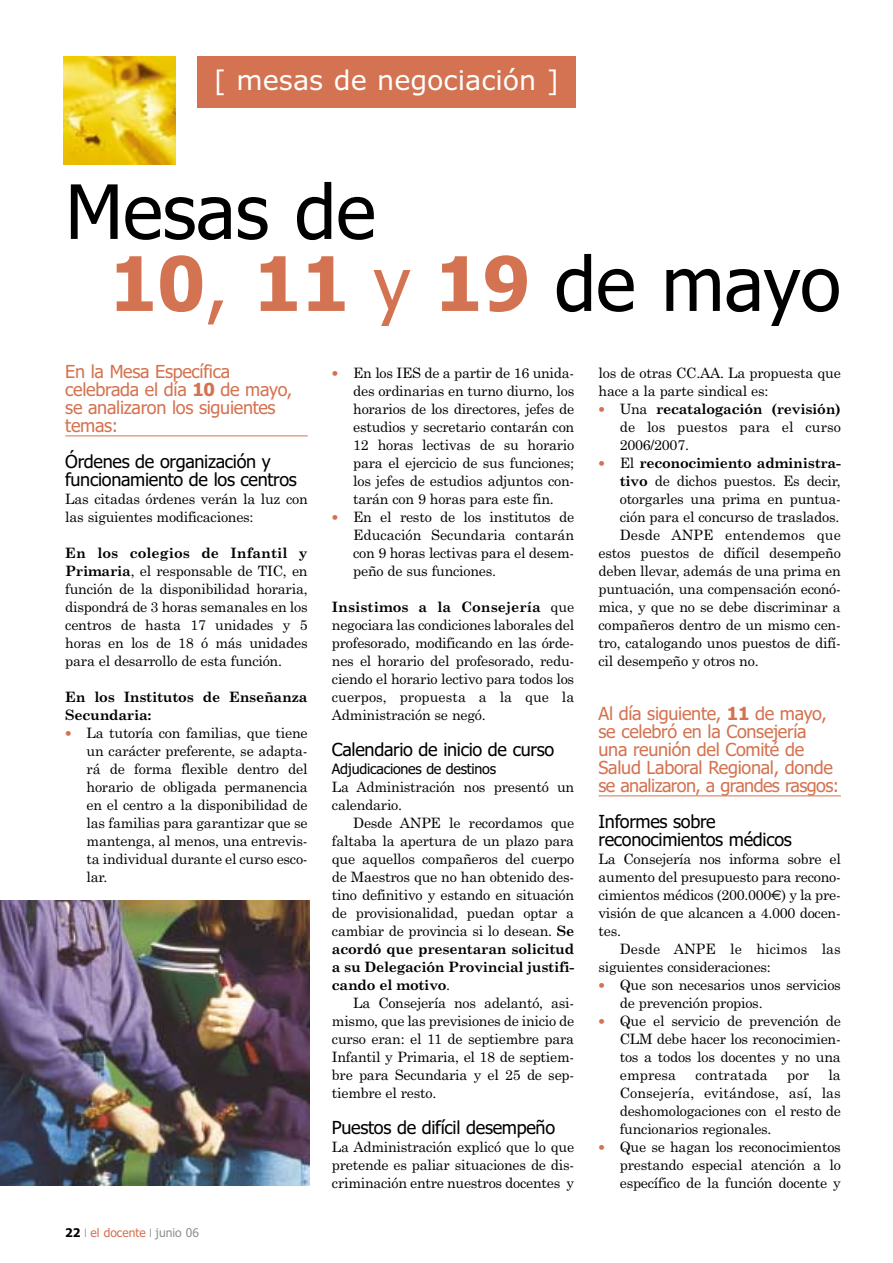
<style>
.page{position:relative;width:893px;height:1263px;background:#fff}
.page>*{position:absolute;margin:0;border:0;box-sizing:border-box;transform-origin:0 0}
.t1{font:75px/72px "Tahoma";color:#000}
.t2{font:27px "Verdana";color:#fff}
.t3{font:18px/18px "Tahoma";letter-spacing:-.015em;color:#d47351}
.t4{font:18px/18px "Tahoma";letter-spacing:-.015em;color:#000}
.t5{font:14.25px/18px "Century Schoolbook";letter-spacing:-.015em;color:#000;text-align:justify}
.t6{font:700 14.25px/18px "Century Schoolbook";letter-spacing:-.015em;color:#000}
.t7{font:14.25px "Century Schoolbook";letter-spacing:.005em;color:#000}
.t8{font:14.25px "Tahoma";letter-spacing:-.015em;color:#000}
.t9{font:12px "Tahoma";color:#d47351}
.s1{font-weight:700;color:#d47351}
.s2{color:#d47351}
.s3{font-weight:700}
.s4{font-family:"Tahoma";color:#d47351}
.s5{font-weight:700;color:#000}
.s6{color:#8f8f8f}
.s7{font-family:"Tahoma";font-weight:400;color:#d47351}
.s8{font-weight:400}
.s9{font-family:"Euro Sans"}
</style>
<div class="page">
<div style="left:197px;top:56px;width:378px;height:52px;background:#d47351"></div>
<img style="left:64px;top:56px;width:112px;height:108px">
<hr style="left:65px;top:436px;width:242px;height:1px;background:#d47351">
<hr style="left:598px;top:796px;width:242px;height:1px;background:#d47351">
<img style="left:0;top:900px;width:309px;height:285px">
<h2 class="t2" style="left:214px;top:69px;width:347px">[ mesas de negociación ]</h2>
<h1 class="t1" style="left:109px;top:182px;width:732px;text-indent:-44px">Mesas de<br><span class="s1">10</span><span class="s2">,</span> <span class="s1">11</span> <span class="s2">y</span> <span class="s1">19</span> de mayo</h1>
<p class="t3" style="left:65px;top:364px;width:228px">En la Mesa Específica celebrada el día <span class="s3">10</span> de mayo, se analizaron los siguientes temas:</p>
<p class="t4" style="left:65px;top:454px;width:233px">Órdenes de organización y funcionamiento de los centros</p>
<p class="t5" style="left:65px;top:491px;width:244px">Las citadas órdenes verán la luz con las siguientes modificaciones:</p>
<p class="t5" style="left:65px;top:545px;width:244px"><span class="s3">En los colegios de Infantil y Primaria</span>, el responsable de TIC, en función de la disponibilidad horaria, dispondrá de 3 horas semanales en los centros de hasta 17 unidades y 5 horas en los de 18 ó más unidades para el desarrollo de esta función.</p>
<p class="t6" style="left:65px;top:689px;width:244px">En los Institutos de Enseñanza<br>Secundaria:</p>
<p class="t5" style="left:87px;top:725px;width:222px;text-indent:-21px"><span class="s4">•</span> La tutoría con familias, que tiene un carácter preferente, se adapta&shy;rá de forma flexible dentro del horario de obligada permanencia en el centro a la disponibilidad de las familias para garantizar que se mantenga, al menos, una entrevis&shy;ta individual durante el curso esco&shy;lar.</p>
<p class="t9" style="left:65px;top:1228px;width:135px"><span class="s5">22</span> <span class="s6">❘</span> el docente <span class="s6">❘ junio 06</span></p>
<p class="t5" style="left:353px;top:365px;width:222px;text-indent:-21px"><span class="s4">•</span> En los IES de a partir de 16 unida&shy;des ordinarias en turno diurno, los horarios de los directores, jefes de estudios y secretario contarán con 12 horas lectivas de su horario para el ejercicio de sus funciones; los jefes de estudios adjuntos con&shy;tarán con 9 horas para este fin.</p>
<p class="t5" style="left:353px;top:509px;width:222px;text-indent:-21px"><span class="s4">•</span> En el resto de los institutos de Educación Secundaria contarán con 9 horas lectivas para el desem&shy;peño de sus funciones.</p>
<p class="t5" style="left:332px;top:599px;width:244px"><span class="s3">Insistimos a la Consejería</span> que negociara las condiciones laborales del profesorado, modificando en las órde&shy;nes el horario del profesorado, redu&shy;ciendo el horario lectivo para todos los cuerpos, propuesta a la que la Administración se negó.</p>
<p class="t4" style="left:332px;top:742px;width:224px">Calendario de inicio de curso</p>
<p class="t8" style="left:332px;top:763px;width:166px">Adjudicaciones de destinos</p>
<p class="t5" style="left:332px;top:779px;width:244px">La Administración nos presentó un calendario.</p>
<p class="t5" style="left:332px;top:815px;width:244px;text-indent:21px">Desde ANPE le recordamos que faltaba la apertura de un plazo para que aquellos compañeros del cuerpo de Maestros que no han obtenido des&shy;tino definitivo y estando en situación de provisionalidad, puedan optar a cambiar de provincia si lo desean. <span class="s3">Se acordó que presentaran solicitud a su Delegación Provincial justifi&shy;cando el motivo</span>.</p>
<p class="t5" style="left:332px;top:995px;width:244px;text-indent:21px">La Consejería nos adelantó, asi&shy;mismo, que las previsiones de inicio de curso eran: el 11 de septiembre para Infantil y Primaria, el 18 de septiem&shy;bre para Secundaria y el 25 de sep&shy;tiembre el resto.</p>
<p class="t4" style="left:332px;top:1120px;width:225px">Puestos de difícil desempeño</p>
<p class="t5" style="left:332px;top:1139px;width:244px">La Administración explicó que lo que pretende es paliar situaciones de dis&shy;criminación entre nuestros docentes y</p>
<p class="t5" style="left:598px;top:365px;width:244px">los de otras CC.AA. La propuesta que hace a la parte sindical es:</p>
<p class="t5" style="left:619px;top:401px;width:222px;text-indent:-21px"><span class="s4">•</span> Una <span class="s3">recatalogación (revisión) </span>de los puestos para el curso 2006/2007.</p>
<p class="t6" style="left:598px;top:455px;width:244px"><span class="s7">•</span> <span class="s8">El</span> reconocimiento administra-</p>
<p class="t5" style="left:619px;top:473px;width:222px"><span class="s3">tivo</span> de dichos puestos. Es decir,</p>
<p class="t5" style="left:619px;top:491px;width:222px">otorgarles una prima en puntua-</p>
<p class="t5" style="left:619px;top:509px;width:221px">ción para el concurso de traslados.</p>
<p class="t7" style="left:619px;top:529px;width:222px">Desde ANPE entendemos que</p>
<p class="t5" style="left:598px;top:545px;width:244px">estos puestos de difícil desempeño</p>
<p class="t5" style="left:598px;top:563px;width:244px">deben llevar, además de una prima en</p>
<p class="t5" style="left:598px;top:581px;width:244px">puntuación, una compensación econó-</p>
<p class="t5" style="left:598px;top:599px;width:244px">mica, y que no se debe discriminar a</p>
<p class="t5" style="left:598px;top:617px;width:244px">compañeros dentro de un mismo cen-</p>
<p class="t5" style="left:598px;top:635px;width:244px">tro, catalogando unos puestos de difí-</p>
<p class="t5" style="left:598px;top:653px;width:162px">cil desempeño y otros no.</p>
<p class="t3" style="left:598px;top:706px;width:242px">Al día siguiente, <span class="s3">11</span> de mayo, se celebró en la Consejería una reunión del Comité de<br>Salud Laboral Regional, donde se analizaron, a grandes rasgos:</p>
<p class="t4" style="left:598px;top:814px;width:195px">Informes sobre reconocimientos médicos</p>
<p class="t5" style="left:598px;top:851px;width:244px">La Consejería nos informa sobre el aumento del presupuesto para recono&shy;cimientos médicos (200.000<span class="s9">€</span>) y la pre&shy;visión de que alcancen a 4.000 docen&shy;tes.</p>
<p class="t5" style="left:598px;top:941px;width:244px;text-indent:21px">Desde ANPE le hicimos las siguientes consideraciones:</p>
<p class="t5" style="left:619px;top:977px;width:222px;text-indent:-21px"><span class="s4">•</span> Que son necesarios unos servicios de prevención propios.</p>
<p class="t5" style="left:619px;top:1013px;width:222px;text-indent:-21px"><span class="s4">•</span> Que el servicio de prevención de CLM debe hacer los reconocimien&shy;tos a todos los docentes y no una empresa</p>
<p class="t5" style="left:619px;top:1067px;width:222px;text-indent:208px">la Consejería, evitándose, así, las deshomologaciones con el resto de funcionarios regionales.</p>
<p class="t5" style="left:619px;top:1139px;width:222px;text-indent:-21px"><span class="s4">•</span> Que se hagan los reconocimientos prestando especial atención a lo específico de la función docente y</p>
<p class="t7" style="left:695px;top:1069px;width:74px">contratada</p>
<p class="t5" style="left:787px;top:1067px;width:23px">por</p>
</div>
